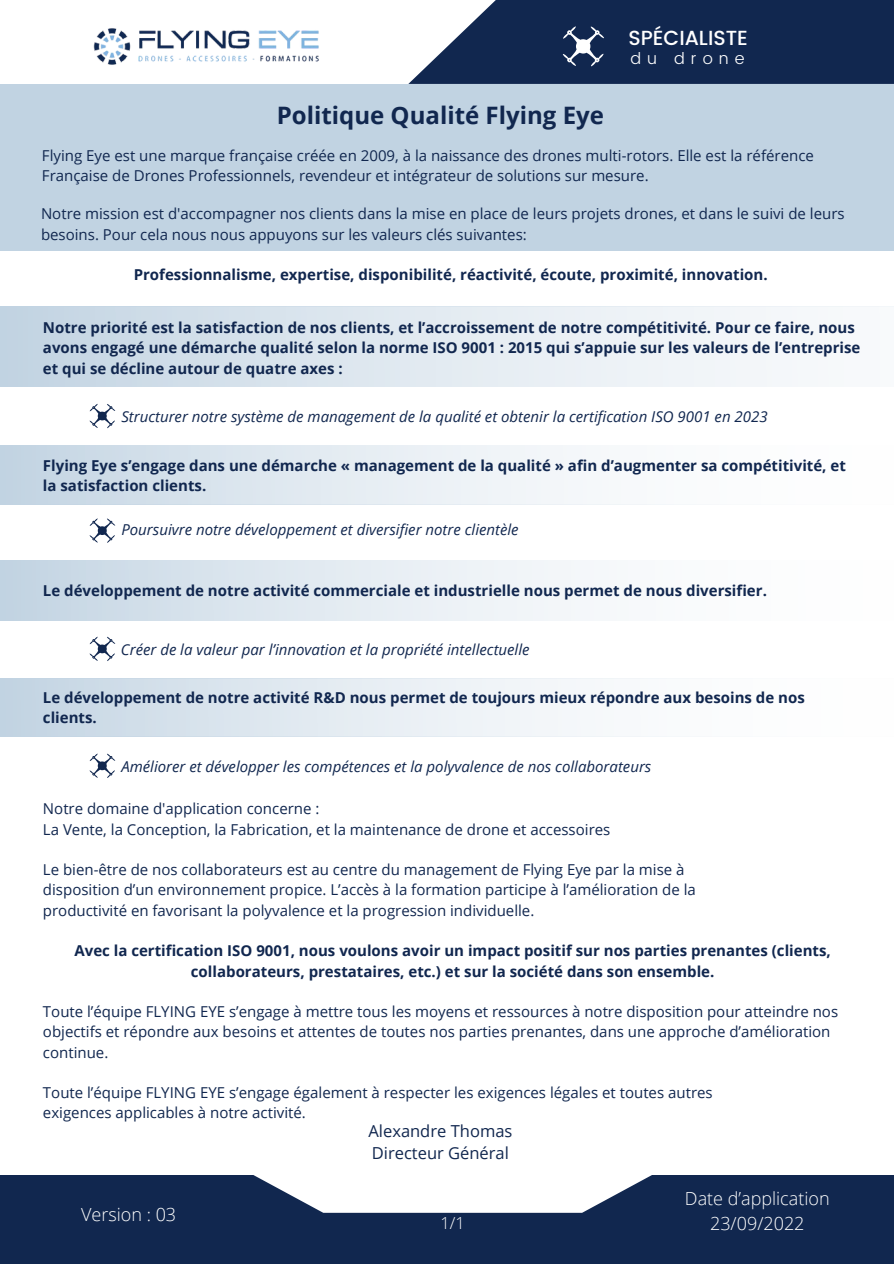
<style>
.page{position:relative;width:894px;height:1264px;background:#fff}
.page>*{position:absolute;margin:0;border:0;box-sizing:border-box;transform-origin:0 0}
.t1{font:700 24px "Open Sans";color:#11274f}
.t2{font:500 20.4px "Poppins";color:#fff}
.t3{font:300 18px "Open Sans";color:#fff}
.t4{font:16.5px "Open Sans";color:#11274f}
.t5{font:300 16.5px "Open Sans";color:#fff}
.t6{font:300 16.2px "Poppins";letter-spacing:.375em;color:#fff}
.t7{font:15px/20.2px "Open Sans";color:#11274f}
.t8{font:700 15px/20.2px "Open Sans";color:#11274f}
.t9{font:italic 15px "Open Sans";color:#11274f}
</style>
<div class="page">
<div style="left:0;top:1175px;width:893px;height:88px;background:#11274f"></div>
<svg style="left:253px;top:1175px;width:399px;height:37px"></svg>
<div style="left:0;top:84px;width:893px;height:167px;background:#c1d3e2"></div>
<div style="left:0;top:306px;width:893px;height:80px;background:linear-gradient(to right,#c5d6e4,#fdfdfe)"></div>
<div style="left:0;top:445px;width:893px;height:59px;background:linear-gradient(to right,#c9d9e6,#fff)"></div>
<div style="left:0;top:560px;width:893px;height:60px;background:linear-gradient(to right,#c9d9e5,#fff)"></div>
<div style="left:0;top:678px;width:893px;height:58px;background:linear-gradient(to right,#cad9e6,#fff)"></div>
<svg style="left:89px;top:403px;width:26px;height:25px"></svg>
<svg style="left:89px;top:518px;width:26px;height:25px"></svg>
<div style="left:408px;top:0;width:485px;height:84px;background:#11274f"></div>
<svg style="left:562px;top:26px;width:42px;height:41px"></svg>
<svg style="left:89px;top:636px;width:26px;height:25px"></svg>
<svg style="left:89px;top:753px;width:26px;height:25px"></svg>
<img style="left:93px;top:28px;width:226px;height:37px">
<p class="t2" style="left:628px;top:26px;width:121px">SPÉCIALISTE</p>
<p class="t6" style="left:630px;top:49px;width:116px">du drone</p>
<p class="t1" style="left:277px;top:99px;width:329px">Politique Qualité Flying Eye</p>
<p class="t7" style="left:42px;top:145px;width:773px">Flying Eye est une marque française créée en 2009, à la naissance des drones multi-rotors. Elle est la référence<br>Française de Drones Professionnels, revendeur et intégrateur de solutions sur mesure.</p>
<p class="t7" style="left:41px;top:203px;width:804px">Notre mission est d'accompagner nos clients dans la mise en place de leurs projets drones, et dans le suivi de leurs besoins. Pour cela nous nous appuyons sur les valeurs clés suivantes:</p>
<p class="t8" style="left:134px;top:264px;width:635px">Professionnalisme, expertise, disponibilité, réactivité, écoute, proximité, innovation.</p>
<p class="t8" style="left:43px;top:317px;width:818px">Notre priorité est la satisfaction de nos clients, et l’accroissement de notre compétitivité. Pour ce faire, nous avons engagé une démarche qualité selon la norme ISO 9001 : 2015 qui s’appuie sur les valeurs de l’entreprise et qui se décline autour de quatre axes :</p>
<p class="t9" style="left:121px;top:406px;width:647px">Structurer notre système de management de la qualité et obtenir la certification ISO 9001 en 2023</p>
<p class="t8" style="left:43px;top:455px;width:804px">Flying Eye s’engage dans une démarche « management de la qualité » afin d’augmenter sa compétitivité, et la satisfaction clients.</p>
<p class="t9" style="left:121px;top:519px;width:399px">Poursuivre notre développement et diversifier notre clientèle</p>
<p class="t8" style="left:43px;top:579px;width:725px">Le développement de notre activité commerciale et industrielle nous permet de nous diversifier.</p>
<p class="t9" style="left:121px;top:638px;width:410px">Créer de la valeur par l’innovation et la propriété intellectuelle</p>
<p class="t8" style="left:43px;top:687px;width:763px">Le développement de notre activité R&amp;D nous permet de toujours mieux répondre aux besoins de nos clients.</p>
<p class="t9" style="left:121px;top:755px;width:531px">Améliorer et développer les compétences et la polyvalence de nos collaborateurs</p>
<p class="t7" style="left:43px;top:798px;width:278px">Notre domaine d'application concerne :</p>
<p class="t7" style="left:43px;top:818px;width:568px">La Vente, la Conception, la Fabrication, et la maintenance de drone et accessoires</p>
<p class="t7" style="left:43px;top:859px;width:643px">Le bien-être de nos collaborateurs est au centre du management de Flying Eye par la mise à</p>
<p class="t7" style="left:43px;top:879px;width:654px">disposition d’un environnement propice. L’accès à la formation participe à l’amélioration de la</p>
<p class="t7" style="left:43px;top:899px;width:492px">productivité en favorisant la polyvalence et la progression individuelle.</p>
<p class="t8" style="left:74px;top:940px;width:757px;text-align:center">Avec la certification ISO 9001, nous voulons avoir un impact positif sur nos parties prenantes (clients, collaborateurs, prestataires, etc.) et sur la société dans son ensemble.</p>
<p class="t7" style="left:43px;top:1001px;width:796px">Toute l’équipe FLYING EYE s’engage à mettre tous les moyens et ressources à notre disposition pour atteindre nos objectifs et répondre aux besoins et attentes de toutes nos parties prenantes, dans une approche d’amélioration continue.</p>
<p class="t7" style="left:43px;top:1082px;width:671px">Toute l’équipe FLYING EYE s’engage également à respecter les exigences légales et toutes autres</p>
<p class="t7" style="left:43px;top:1102px;width:264px">exigences applicables à notre activité.</p>
<p class="t4" style="left:368px;top:1119px;width:145px">Alexandre Thomas</p>
<p class="t4" style="left:372px;top:1141px;width:139px">Directeur Général</p>
<p class="t3" style="left:81px;top:1201px;width:97px">Version : 03</p>
<p class="t5" style="left:440px;top:1211px;width:26px">1/1</p>
<p class="t3" style="left:684px;top:1185px;width:146px">Date d’application</p>
<p class="t3" style="left:710px;top:1210px;width:96px">23/09/2022</p>
</div>
